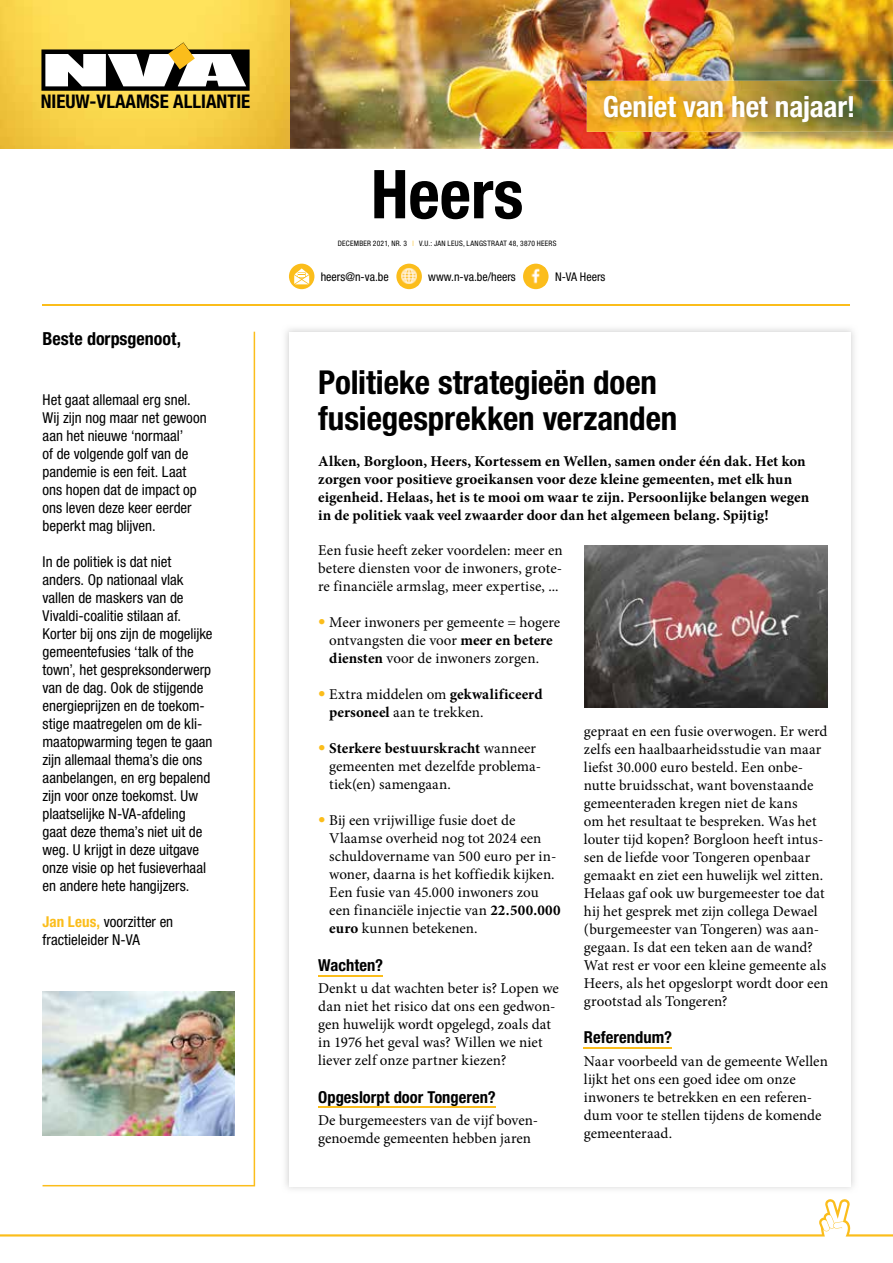
<style>
.page{position:relative;width:893px;height:1263px;background:#fff}
.page>*{position:absolute;margin:0;border:0;box-sizing:border-box;transform-origin:0 0}
.t1{font:700 condensed 67.5px "Helvetica Neue LT Std";color:#000}
.t2{font:700 condensed 33px/36px "Helvetica Neue LT Std";letter-spacing:-.005em;color:#000}
.t3{font:700 condensed 29.25px "Helvetica Neue LT Std";letter-spacing:-.005em;color:#fff}
.t4{font:700 condensed 18.9px "Helvetica Neue LT Std";color:#000}
.t5{font:700 condensed 18px "Helvetica Neue LT Std";color:#000}
.t6{font:700 condensed 16.5px "Helvetica Neue LT Std";letter-spacing:.005em;color:#000}
.t7{font:15px/18px "Minion Pro";color:#000}
.t8{font:condensed 15px/18px "Helvetica Neue LT Std";color:#000}
.t9{font:700 15px/18px "Minion Pro";color:#000}
.t10{font:condensed 12px "Helvetica Neue LT Std";color:#000}
.t11{font:condensed 7.5px "Helvetica Neue LT Std";letter-spacing:.035em;color:#000}
.s1{font-weight:700;color:#fbbd1b}
.s2{font-weight:300;color:#fbbd1b}
.s3{font-family:"Helvetica Neue LT Std";font-stretch:condensed;color:#fbbd1b}
.s4{font-weight:700}
</style>
<div class="page">
<svg style="left:43px;top:332px;width:212px;height:854px"></svg>
<img style="left:289px;top:0;width:604px;height:149px">
<img style="left:587px;top:81px;width:306px;height:51px">
<img style="left:601px;top:91px;width:260px;height:38px">
<hr style="left:318px;top:975px;width:65px;height:1px;background:#fbbd1b">
<hr style="left:318px;top:1107px;width:178px;height:1px;background:#fbbd1b">
<hr style="left:584px;top:1047px;width:88px;height:1px;background:#fbbd1b">
<img style="left:584px;top:545px;width:244px;height:163px">
<hr style="left:43px;top:305px;width:807px;height:1px;background:#fbbd1b">
<svg style="left:0;top:0;width:289px;height:149px;background:#f7d24a"></svg>
<svg style="left:41px;top:42px;width:209px;height:49px"></svg>
<svg style="left:0;top:1199px;width:893px;height:37px"></svg>
<svg style="left:523px;top:264px;width:26px;height:25px"></svg>
<img style="left:526px;top:267px;width:19px;height:19px">
<div style="left:396px;top:264px;width:26px;height:25px;background:#fbbd1b;border-radius:50%"></div>
<img style="left:400px;top:267px;width:19px;height:19px">
<div style="left:289px;top:264px;width:25px;height:25px;background:#fbbd1b;border-radius:50%"></div>
<svg style="left:294px;top:268px;width:15px;height:16px"></svg>
<p class="t4" style="left:41px;top:90px;width:211px">NIEUW-VLAAMSE ALLIANTIE</p>
<p class="t5" style="left:43px;top:327px;width:140px">Beste dorpsgenoot,</p>
<p class="t8" style="left:43px;top:391px;width:166px">Het gaat allemaal erg snel.<br>Wij zijn nog maar net gewoon aan het nieuwe ‘normaal’<br>of de volgende golf van de pandemie is een feit. Laat ons hopen dat de impact op ons leven deze keer eerder beperkt mag blijven.</p>
<p class="t8" style="left:43px;top:553px;width:172px">In de politiek is dat niet anders. Op nationaal vlak vallen de maskers van de<br>Vivaldi-coalitie stilaan af.<br>Korter bij ons zijn de mogelijke gemeentefusies ‘talk of the town’, het gespreksonderwerp van de dag. Ook de stijgende energieprijzen en de toekom&shy;stige maatregelen om de kli&shy;maatopwarming tegen te gaan zijn allemaal thema’s die ons aanbelangen, en erg bepalend zijn voor onze toekomst. Uw plaatselijke N-VA-afdeling gaat deze thema’s niet uit de weg. U krijgt in deze uitgave onze visie op het fusieverhaal en andere hete hangijzers.</p>
<p class="t8" style="left:43px;top:913px;width:132px"><span class="s1">Jan Leus,</span> voorzitter en fractieleider N-VA</p>
<h1 class="t1" style="left:371px;top:153px;width:154px">Heers</h1>
<p class="t11" style="left:338px;top:239px;width:220px">DECEMBER 2021, NR. 3 <span class="s2">I</span> V.U.: JAN LEUS, LANGSTRAAT 48, 3870 HEERS</p>
<h3 class="t3" style="left:603px;top:89px;width:254px">Geniet van het najaar!</h3>
<p class="t10" style="left:321px;top:269px;width:69px">heers@n-va.be</p>
<p class="t10" style="left:428px;top:269px;width:89px">www.n-va.be/heers</p>
<p class="t10" style="left:555px;top:269px;width:52px">N-VA Heers</p>
<h2 class="t2" style="left:318px;top:364px;width:361px">Politieke strategieën doen fusiegesprekken verzanden</h2>
<p class="t9" style="left:318px;top:452px;width:493px">Alken, Borgloon, Heers, Kortessem en Wellen, samen onder één dak. Het kon zorgen voor positieve groeikansen voor deze kleine gemeenten, met elk hun eigenheid. Helaas, het is te mooi om waar te zijn. Persoonlijke belangen wegen in de politiek vaak veel zwaarder door dan het algemeen belang. Spijtig!</p>
<p class="t7" style="left:318px;top:542px;width:246px;text-align:justify">Een fusie heeft zeker voordelen: meer en betere diensten voor de inwoners, grote&shy;re financiële armslag, meer expertise, ...</p>
<p class="t7" style="left:329px;top:614px;width:232px;text-indent:-11px"><span class="s3">•</span> Meer inwoners per gemeente = hogere ontvangsten die voor <span class="s4">meer en betere diensten</span> voor de inwoners zorgen.</p>
<p class="t7" style="left:329px;top:686px;width:215px;text-indent:-11px"><span class="s3">•</span> Extra middelen om <span class="s4">gekwalificeerd personeel</span> aan te trekken.</p>
<p class="t7" style="left:329px;top:740px;width:213px;text-indent:-11px"><span class="s3">•</span> <span class="s4">Sterkere bestuurskracht</span> wanneer gemeenten met dezelfde problema&shy;tiek(en) samengaan.</p>
<p class="t7" style="left:329px;top:812px;width:233px;text-indent:-11px"><span class="s3">•</span> Bij een vrijwillige fusie doet de Vlaamse overheid nog tot 2024 een schuldovername van 500 euro per in&shy;woner, daarna is het koffiedik kijken.<br>Een fusie van 45.000 inwoners zou een financiële injectie van <span class="s4">22.500.000 euro</span> kunnen betekenen.</p>
<p class="t6" style="left:318px;top:955px;width:66px">Wachten?</p>
<p class="t7" style="left:318px;top:979px;width:242px">Denkt u dat wachten beter is? Lopen we dan niet het risico dat ons een gedwon&shy;gen huwelijk wordt opgelegd, zoals dat in 1976 het geval was? Willen we niet liever zelf onze partner kiezen?</p>
<p class="t6" style="left:318px;top:1087px;width:179px">Opgeslorpt door Tongeren?</p>
<p class="t7" style="left:318px;top:1111px;width:222px">De burgemeesters van de vijf boven&shy;genoemde gemeenten hebben jaren</p>
<p class="t7" style="left:584px;top:722px;width:246px">gepraat en een fusie overwogen. Er werd zelfs een haalbaarheidsstudie van maar liefst 30.000 euro besteld. Een onbe&shy;nutte bruidsschat, want bovenstaande gemeenteraden kregen niet de kans<br>om het resultaat te bespreken. Was het louter tijd kopen? Borgloon heeft intus&shy;sen de liefde voor Tongeren openbaar gemaakt en ziet een huwelijk wel zitten.<br>Helaas gaf ook uw burgemeester toe dat hij het gesprek met zijn collega Dewael (burgemeester van Tongeren) was aan&shy;gegaan. Is dat een teken aan de wand?<br>Wat rest er voor een kleine gemeente als Heers, als het opgeslorpt wordt door een grootstad als Tongeren?</p>
<p class="t6" style="left:584px;top:1027px;width:90px">Referendum?</p>
<p class="t7" style="left:584px;top:1052px;width:245px">Naar voorbeeld van de gemeente Wellen lijkt het ons een goed idee om onze inwoners te betrekken en een referen&shy;dum voor te stellen tijdens de komende gemeenteraad.</p>
</div>
